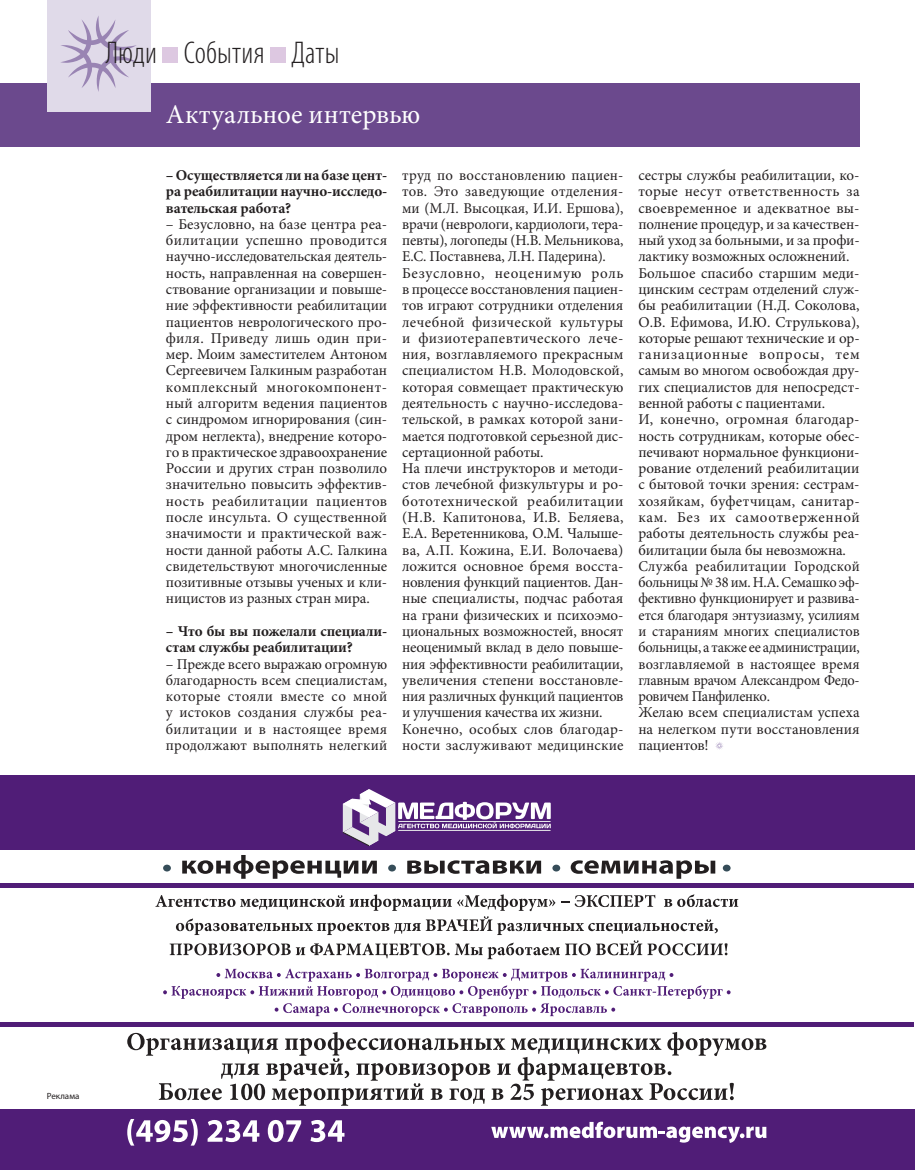
<style>
.page{position:relative;width:915px;height:1170px;background:#fff}
.page>*{position:absolute;margin:0;border:0;box-sizing:border-box;transform-origin:0 0}
.t1{font:300 condensed 31.5px "Myriad Pro";letter-spacing:.005em;color:#231f20}
.t2{font:27px "Minion Pro";letter-spacing:.005em;color:#fff}
.t3{font:15px/16.2px "Minion Pro";color:#231f20;text-align:justify}
.t4{font:700 15px/16.4px "Minion Pro";letter-spacing:-.01em;color:#231f20;text-align:justify}
.t5{font:9px "Myriad Pro";color:#231f20}
</style>
<div class="page">
<div style="left:0;top:83px;width:859px;height:64px;background:#6b498d"></div>
<div style="left:47px;top:0;width:103px;height:111px;background:#e0dae9"></div>
<svg style="left:61px;top:16px;width:76px;height:76px"></svg>
<div style="left:162px;top:47px;width:16px;height:16px;background:#ddc8e1"></div>
<div style="left:270px;top:47px;width:16px;height:16px;background:#ddc8e1"></div>
<svg style="left:715px;top:742px;width:8px;height:8px"></svg>
<div style="left:0;top:775px;width:914px;height:74px;background:#501d77"></div>
<div style="left:0;top:1109px;width:914px;height:60px;background:#501d77"></div>
<svg style="left:163px;top:968px;width:567px;height:48px"></svg>
<svg style="left:127px;top:1119px;width:217px;height:26px"></svg>
<svg style="left:722px;top:864px;width:8px;height:7px"></svg>
<svg style="left:570px;top:860px;width:145px;height:18px"></svg>
<div style="left:552px;top:864px;width:8px;height:7px;background:#364d59;border-radius:50%"></div>
<svg style="left:407px;top:860px;width:134px;height:13px"></svg>
<div style="left:388px;top:864px;width:8px;height:7px;background:#364d59;border-radius:50%"></div>
<svg style="left:182px;top:855px;width:195px;height:23px"></svg>
<div style="left:163px;top:864px;width:8px;height:7px;background:#364d59;border-radius:50%"></div>
<div style="left:0;top:883px;width:913px;height:5px;background:#501d77"></div>
<div style="left:0;top:1022px;width:913px;height:5px;background:#501d77"></div>
<svg style="left:127px;top:1032px;width:639px;height:73px"></svg>
<svg style="left:343px;top:789px;width:207px;height:56px"></svg>
<svg style="left:155px;top:894px;width:583px;height:40px"></svg>
<svg style="left:170px;top:943px;width:120px;height:12px"></svg>
<svg style="left:296px;top:940px;width:431px;height:19px"></svg>
<svg style="left:491px;top:1121px;width:275px;height:21px"></svg>
<h1 class="t1" style="left:106px;top:34px;width:235px">Люди События Даты</h1>
<h2 class="t2" style="left:166px;top:96px;width:256px">Актуальное интервью</h2>
<p class="t4" style="left:166px;top:167px;width:223px">– Осуществляется ли на базе цент&shy;ра реабилитации научно-исследо&shy;вательская работа?</p>
<p class="t3" style="left:166px;top:216px;width:223px">– Безусловно, на базе центра реа&shy;билитации успешно проводится научно-исследовательская деятель&shy;ность, направленная на совершен&shy;ствование организации и повыше&shy;ние эффективности реабилитации пациентов неврологического про&shy;филя. Приведу лишь один при&shy;мер. Моим заместителем Антоном Сергеевичем Галкиным разработан комплексный многокомпонент&shy;ный алгоритм ведения пациентов с синдромом игнорирования (син&shy;дром неглекта), внедрение которо&shy;го в практическое здравоохранение России и других стран позволило значительно повысить эффектив&shy;ность реабилитации пациентов после инсульта. О существенной значимости и практической важ&shy;ности данной работы А.С. Галкина свидетельствуют многочисленные позитивные отзывы ученых и кли&shy;ницистов из разных стран мира.</p>
<p class="t4" style="left:166px;top:622px;width:223px">– Что бы вы пожелали специали&shy;стам службы реабилитации?</p>
<p class="t3" style="left:166px;top:655px;width:223px">– Прежде всего выражаю огромную благодарность всем специалистам, которые стояли вместе со мной у истоков создания службы реа&shy;билитации и в настоящее время продолжают выполнять нелегкий</p>
<p class="t3" style="left:402px;top:167px;width:223px;text-align:left">труд по восстановлению пациен&shy;тов. Это заведующие отделения&shy;ми (М.Л. Высоцкая, И.И. Ершова), врачи (неврологи, кардиологи, тера&shy;певты), логопеды (Н.В. Мельникова,<br>Е.С. Поставнева, Л.Н. Падерина).<br>Безусловно, неоценимую роль в процессе восстановления пациен&shy;тов играют сотрудники отделения лечебной физической культуры и физиотерапевтического лече&shy;ния, возглавляемого прекрасным специалистом Н.В. Молодовской, которая совмещает практическую деятельность с научно-исследова&shy;тельской, в рамках которой зани&shy;мается подготовкой серьезной дис&shy;сертационной работы.<br>На плечи инструкторов и методи&shy;стов лечебной физкультуры и ро&shy;бототехнической реабилитации (Н.В. Капитонова, И.В. Беляева,<br>Е.А. Веретенникова, О.М. Чалыше&shy;ва, А.П. Кожина, Е.И. Волочаева) ложится основное бремя восста&shy;новления функций пациентов. Дан&shy;ные специалисты, подчас работая на грани физических и психоэмо&shy;циональных возможностей, вносят неоценимый вклад в дело повыше&shy;ния эффективности реабилитации, увеличения степени восстановле&shy;ния различных функций пациентов и улучшения качества их жизни.<br>Конечно, особых слов благодар&shy;ности заслуживают медицинские</p>
<p class="t3" style="left:638px;top:167px;width:223px;text-align:left">сестры службы реабилитации, ко&shy;торые несут ответственность за своевременное и адекватное вы&shy;полнение процедур, и за качествен&shy;ный уход за больными, и за профи&shy;лактику возможных осложнений.<br>Большое спасибо старшим меди&shy;цинским сестрам отделений служ&shy;бы реабилитации (Н.Д. Соколова,<br>О.В. Ефимова, И.Ю. Струлькова), которые решают технические и ор&shy;ганизационные вопросы, тем самым во многом освобождая дру&shy;гих специалистов для непосредст&shy;венной работы с пациентами.<br>И, конечно, огромная благодар&shy;ность сотрудникам, которые обес&shy;печивают нормальное функциони&shy;рование отделений реабилитации с бытовой точки зрения: сестрам&shy;хозяйкам, буфетчицам, санитар&shy;кам. Без их самоотверженной работы деятельность службы реа&shy;билитации была бы невозможна.<br>Служба реабилитации Городской больницы № 38 им. Н.А. Семашко эф&shy;фективно функционирует и развива&shy;ется благодаря энтузиазму, усилиям и стараниям многих специалистов больницы, а также ее администрации, возглавляемой в настоящее время главным врачом Александром Федо&shy;ровичем Панфиленко.<br>Желаю всем специалистам успеха на нелегком пути восстановления пациентов!</p>
<p class="t5" style="left:47px;top:1089px;width:34px">Реклама</p>
</div>
